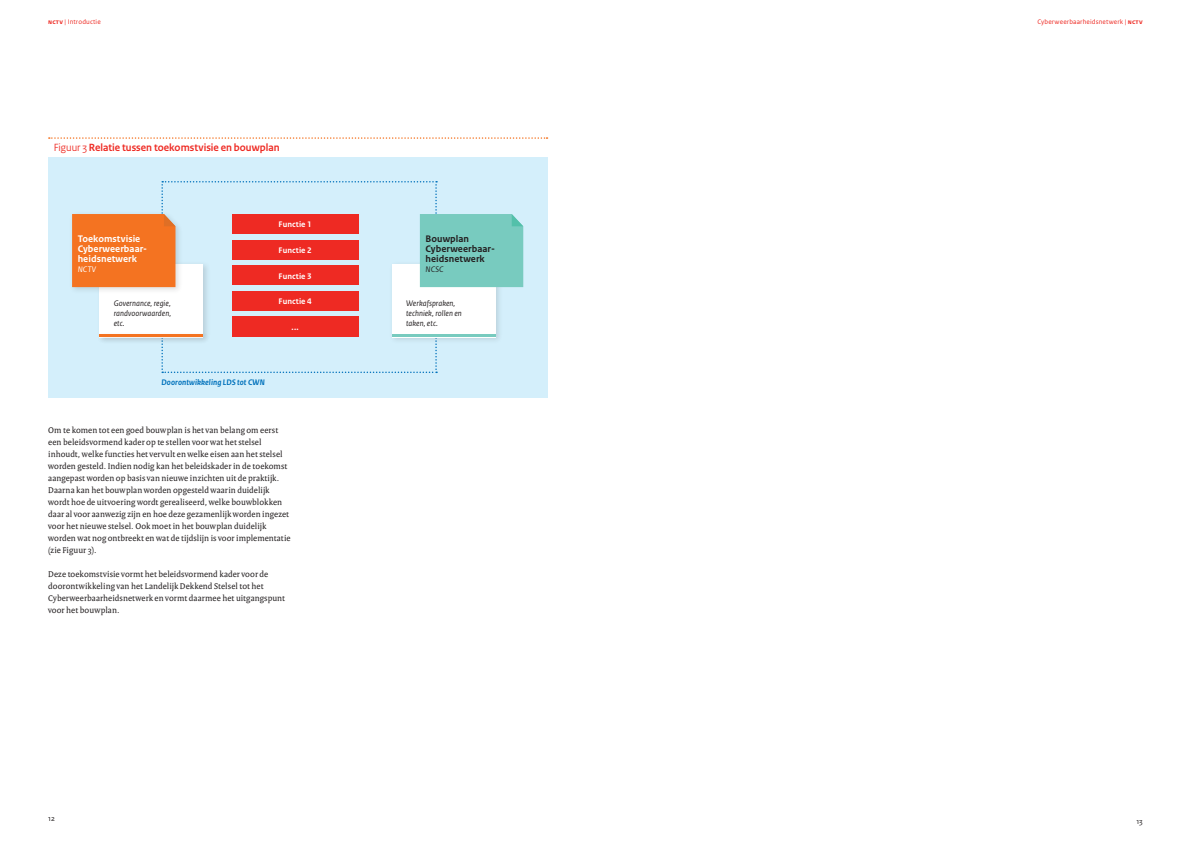
<style>
.page{position:relative;width:1191px;height:842px;background:#fff}
.page>*{position:absolute;margin:0;border:0;box-sizing:border-box;transform-origin:0 0}
.NCTV_KADER_TABEL_-_Titel_2_kolom{font:700 11px "Rijksoverheid Sans Heading";letter-spacing:.005em;color:#ee2a23}
.NCTV_FLOW_-_niveau_1{font:700 10px/10px "Rijksoverheid Sans Text";letter-spacing:.005em;color:#fff}
.NCTV_FLOW_-_niveau_1-2{font:700 10px "Rijksoverheid Sans Text";letter-spacing:.005em;color:#231f20}
.P_NCTV_BROOD_SERIF{font:9px/12px "Rijksoverheid Serif";letter-spacing:.01em;color:#231f20}
.NCTV_FLOW_-_niveau_2{font:italic 8.5px/10px "Rijksoverheid Sans Text";letter-spacing:.005em;color:#231f20}
.NCTV_FLOW_-_niveau_1-3{font:700 8.5px "Rijksoverheid Sans Text";letter-spacing:.01em;color:#fff}
.NCTV_FLOW_-_label{font:italic 700 8.5px "Rijksoverheid Sans Text";letter-spacing:.01em;color:#0071bb}
.NCTV_FLOW_-_niveau_1-4{font:italic 8.5px "Rijksoverheid Sans Text";color:#fff}
.NCTV_FLOW_-_niveau_1-5{font:italic 8.5px "Rijksoverheid Sans Text";color:#231f20}
.t1{font:8px "Rijksoverheid Sans Text";color:#231f20}
.t2{font:7px "Rijksoverheid Sans Text";letter-spacing:.02em;color:#ee2a23}
.s1{font-weight:700}
.s2{font-weight:400}
</style>
<div class="page">
<div style="left:48px;top:157px;width:499px;height:240px;background:#d4effb"></div>
<svg style="left:72px;top:181px;width:451px;height:192px"></svg>
<div style="left:232px;top:214px;width:126px;height:20px;background:#ee2a23"></div>
<div style="left:232px;top:240px;width:126px;height:19px;background:#ee2a23"></div>
<div style="left:232px;top:265px;width:126px;height:20px;background:#ee2a23"></div>
<div style="left:232px;top:291px;width:126px;height:20px;background:#ee2a23"></div>
<div style="left:232px;top:316px;width:126px;height:21px;background:#ee2a23"></div>
<div style="left:97px;top:331px;width:113px;height:14px;background:#231f20;opacity:.15"></div>
<hr style="left:100px;top:334px;width:103px;height:3px;background:#f47321">
<hr style="left:392px;top:334px;width:103px;height:3px;background:#78cbbf">
<svg style="left:49px;top:137px;width:498px;height:2px"></svg>
<p class="t2" style="left:48px;top:18px;width:54px"><span class="s1">nctv</span> | Introductie</p>
<p class="NCTV_KADER_TABEL_-_Titel_2_kolom" style="left:54px;top:141px;width:227px"><span class="s2">Figuur 3</span> Relatie tussen toekomstvisie en bouwplan</p>
<p class="NCTV_FLOW_-_niveau_1" style="left:78px;top:234px;width:64px">Toekomstvisie</p>
<p class="NCTV_FLOW_-_niveau_1" style="left:78px;top:244px;width:70px">Cyberweerbaar&shy;heidsnetwerk</p>
<p class="NCTV_FLOW_-_niveau_1-4" style="left:78px;top:264px;width:20px">NCTV</p>
<p class="NCTV_FLOW_-_niveau_2" style="left:114px;top:298px;width:59px">Governance, regie, randvoorwaarden,</p>
<p class="NCTV_FLOW_-_niveau_2" style="left:114px;top:318px;width:12px">etc.</p>
<p class="NCTV_FLOW_-_niveau_1-3" style="left:279px;top:220px;width:35px">Functie 1</p>
<p class="NCTV_FLOW_-_niveau_1-3" style="left:279px;top:245px;width:35px">Functie 2</p>
<p class="NCTV_FLOW_-_niveau_1-3" style="left:279px;top:271px;width:35px">Functie 3</p>
<p class="NCTV_FLOW_-_niveau_1-3" style="left:279px;top:297px;width:35px">Functie 4</p>
<p class="NCTV_FLOW_-_niveau_1-3" style="left:292px;top:322px;width:9px">...</p>
<p class="NCTV_FLOW_-_label" style="left:161px;top:378px;width:105px">Doorontwikkeling LDS tot CWN</p>
<p class="P_NCTV_BROOD_SERIF" style="left:48px;top:424px;width:244px">Om te komen tot een goed bouwplan is het van belang om eerst een beleidsvormend kader op te stellen voor wat het stelsel inhoudt, welke functies het vervult en welke eisen aan het stelsel worden gesteld. Indien nodig kan het beleidskader in de toekomst aangepast worden op basis van nieuwe inzichten uit de praktijk.<br>Daarna kan het bouwplan worden opgesteld waarin duidelijk wordt hoe de uitvoering wordt gerealiseerd, welke bouwblokken daar al voor aanwezig zijn en hoe deze gezamenlijk worden ingezet voor het nieuwe stelsel. Ook moet in het bouwplan duidelijk worden wat nog ontbreekt en wat de tijdslijn is voor implementatie (zie Figuur 3).</p>
<p class="P_NCTV_BROOD_SERIF" style="left:48px;top:568px;width:238px">Deze toekomstvisie vormt het beleidsvormend kader voor de doorontwikkeling van het Landelijk Dekkend Stelsel tot het Cyberweerbaarheidsnetwerk en vormt daarmee het uitgangspunt voor het bouwplan.</p>
<p class="t1" style="left:48px;top:813px;width:8px">12</p>
<p class="NCTV_FLOW_-_niveau_1-2" style="left:425px;top:233px;width:45px">Bouwplan</p>
<p class="NCTV_FLOW_-_niveau_1-2" style="left:425px;top:243px;width:70px">Cyberweerbaar-</p>
<p class="NCTV_FLOW_-_niveau_1-2" style="left:425px;top:253px;width:61px">heidsnetwerk</p>
<p class="NCTV_FLOW_-_niveau_1-5" style="left:425px;top:264px;width:19px">NCSC</p>
<p class="NCTV_FLOW_-_niveau_2" style="left:406px;top:298px;width:51px">Werkafspraken,</p>
<p class="NCTV_FLOW_-_niveau_2" style="left:406px;top:308px;width:57px">techniek, rollen en</p>
<p class="NCTV_FLOW_-_niveau_2" style="left:406px;top:318px;width:33px">taken, etc.</p>
<p class="t2" style="left:1037px;top:18px;width:107px">Cyberweerbaarheidsnetwerk | <span class="s1">nctv</span></p>
<p class="t1" style="left:1136px;top:816px;width:8px">13</p>
</div>
